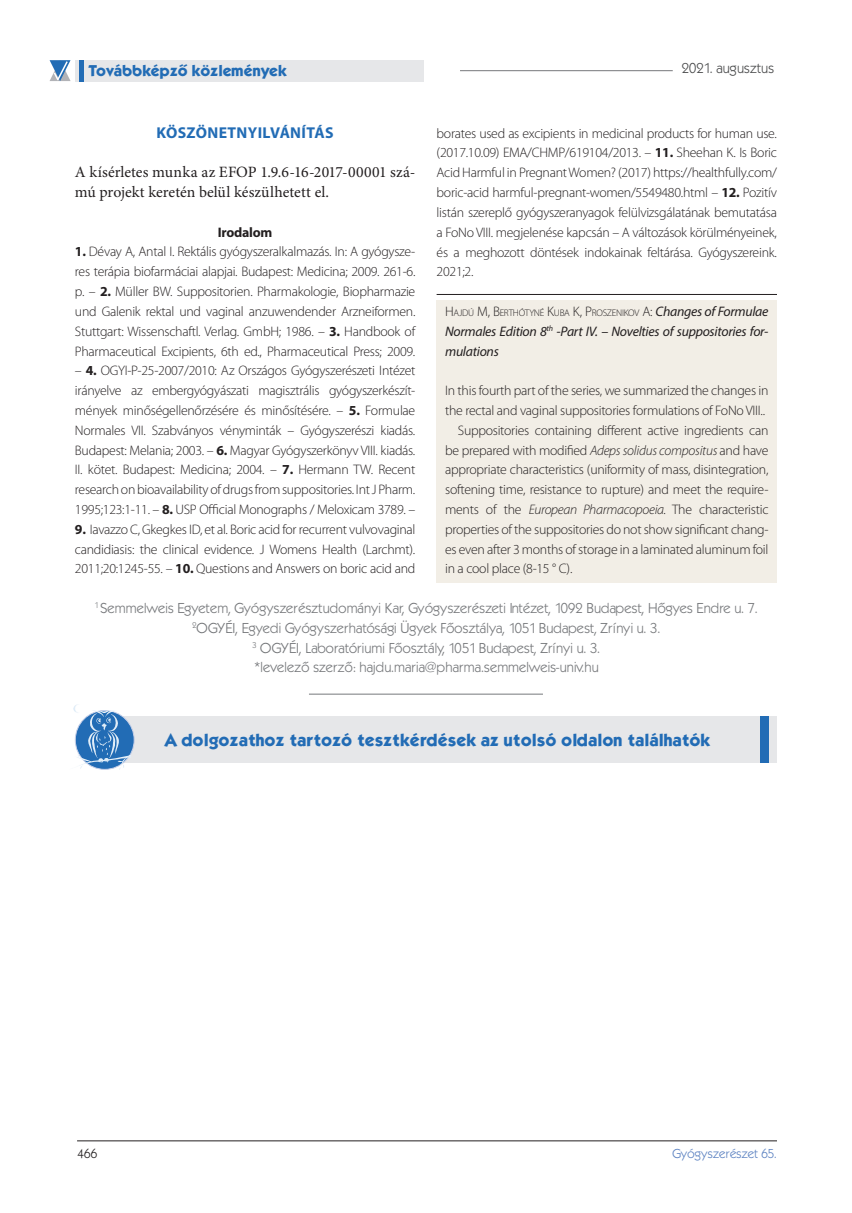
<style>
.page{position:relative;width:852px;height:1213px;background:#fff}
.page>*{position:absolute;margin:0;border:0;box-sizing:border-box;transform-origin:0 0}
.t1{font:15.75px/19.8px "Minion Pro";color:#231f20}
.t2{font:700 15.75px "Myriad Pro";letter-spacing:.02em;color:#226cb5}
.t3{font:15px/19.8px "Kabel PFL";letter-spacing:.01em;color:#76787b;text-align:center}
.t4{font:700 15px "Kabel PFL";letter-spacing:.01em;color:#226cb5}
.t5{font:15px "Kabel PFL";letter-spacing:.01em;color:#4b4c4d}
.t6{font:300 13.8px/19.8px "Myriad Pro";letter-spacing:-.02em;color:#231f20;text-align:justify}
.t7{font:italic 13.8px/19.8px "Myriad Pro";letter-spacing:-.02em;color:#231f20}
.t8{font:700 13.8px "Myriad Pro";letter-spacing:-.02em;color:#231f20}
.t9{font:700 13.5px "Kabel PFL";color:#226cb5}
.t10{font:13.5px "Kabel PFL";letter-spacing:.01em;color:#5d83c2}
.t11{font:13.5px "Kabel PFL";color:#231f20}
.t12{font:300 9.6px "Myriad Pro";letter-spacing:-.03em;color:#231f20}
.s1{font-weight:700}
.s2{font-size:13.8px}
.s3{font-weight:400;font-style:italic;font-size:13.8px}
.s4{font-style:italic}
</style>
<div class="page">
<hr style="left:77px;top:1140px;width:699px;height:1px;background:#231f20">
<hr style="left:460px;top:70px;width:212px;height:1px;background:#76787b">
<div style="left:75px;top:60px;width:349px;height:21px;background:#e6e7e9"></div>
<hr style="left:79px;top:60px;width:4px;height:21px;background:#226cb5">
<svg style="left:50px;top:60px;width:21px;height:21px"></svg>
<div style="left:436px;top:300px;width:340px;height:283px;background:#f2eee6"></div>
<hr style="left:436px;top:294px;width:340px;height:1px;background:#231f20">
<hr style="left:309px;top:693px;width:234px;height:1px;background:#76787b">
<div style="left:96px;top:716px;width:680px;height:47px;background:#e6e7e9"></div>
<svg style="left:75px;top:710px;width:59px;height:59px"></svg>
<div style="left:760px;top:716px;width:8px;height:47px;background:#226cb5"></div>
<img style="left:73px;top:704px;width:46px;height:54px">
<p class="t9" style="left:88px;top:65px;width:200px">Továbbképző közlemények</p>
<p class="t5" style="left:681px;top:63px;width:94px">2021. augusztus</p>
<p class="t2" style="left:157px;top:126px;width:178px">KÖSZÖNETNYILVÁNÍTÁS</p>
<p class="t1" style="left:75px;top:163px;width:342px">A kísérletes munka az EFOP 1.9.6-16-2017-00001 szá&shy;mú projekt keretén belül készülhetett el.</p>
<p class="t8" style="left:218px;top:227px;width:56px">Irodalom</p>
<p class="t6" style="left:75px;top:243px;width:342px"><span class="s1">1.</span> Dévay A, Antal I. Rektális gyógyszeralkalmazás. In: A gyógysze&shy;res terápia biofarmáciai alapjai. Budapest: Medicina; 2009. 261-6. p. – <span class="s1">2.</span> Müller BW. Suppositorien. Pharmakologie, Biopharmazie und Galenik rektal und vaginal anzuwendender Arzneiformen.<br>Stuttgart: Wissenschaftl. Verlag. GmbH; 1986. – <span class="s1">3.</span> Handbook of Pharmaceutical Excipients, 6th ed., Pharmaceuti cal Press; 2009.</p>
<p class="t6" style="left:75px;top:362px;width:342px">– <span class="s1">4.</span> OGYI-P-25-2007/2010: Az Országos Gyógyszerészeti Intézet irányelve az embergyógyászati magisztrális gyógyszerkészít&shy;mények minőségellenőrzésére és minősítésére. – <span class="s1">5.</span> Formulae Normales VII. Szabványos vényminták – Gyógyszerészi kiadás.<br>Budapest: Melania; 2003. – <span class="s1">6.</span> Magyar Gyógyszerkönyv VIII. kiadás.<br>II. kötet. Budapest: Medicina; 2004. – <span class="s1">7.</span> Hermann TW. Recent research on bioavailability of drugs from suppositories. Int J Pharm.<br>1995;123:1-11. – <span class="s1">8.</span> USP Official Monographs / Meloxicam 3789. –</p>
<p class="t6" style="left:75px;top:520px;width:342px"><span class="s1">9.</span> Iavazzo C, Gkegkes ID, et al. Boric acid for recurrent vulvovaginal candidiasis: the clinical evidence. J Womens Health (Larchmt).<br>2011;20:1245-55. – <span class="s1">10.</span> Questions and Answers on boric acid and</p>
<p class="t6" style="left:436px;top:124px;width:342px">borates used as excipients in medicinal products for human use. (2017.10.09) EMA/CHMP/619104/2013. – <span class="s1">11.</span> Sheehan K. Is Boric Acid Harmful in Pregnant Women? (2017) https://healthfully.com/ boric-acid harmful-pregnant-women/5549480.html – <span class="s1">12.</span> Pozitív listán szereplő gyógyszeranyagok felülvizsgálatának bemutatása a FoNo VIII. megjelenése kapcsán – A változások körülményeinek, és a meghozott döntések indokainak feltárása. Gyógyszereink.<br>2021;2.</p>
<p class="t12" style="left:445px;top:309px;width:325px"><span class="s2">H</span>AJDÚ <span class="s2">M, B</span>ERTHÓTYNÉ <span class="s2">K</span>UBA <span class="s2">K, P</span>ROSZENIKOV <span class="s2">A:</span> <span class="s3">Changes of Formulae</span></p>
<p class="t7" style="left:445px;top:322px;width:325px">Normales Edition 8<sup>th</sup> -Part IV. – Novelties of suppositories for&shy;mulations</p>
<p class="t6" style="left:445px;top:382px;width:325px">In this fourth part of the series, we summarized the changes in</p>
<p class="t6" style="left:445px;top:401px;width:321px">the rectal and vaginal suppositories formulations of FoNo VIII..</p>
<p class="t6" style="left:458px;top:421px;width:312px">Suppositories containing different active ingredients can</p>
<p class="t6" style="left:445px;top:441px;width:325px">be prepared with modified <span class="s4">Adeps solidus compositus</span> and have</p>
<p class="t6" style="left:445px;top:461px;width:325px">appropriate characteristics (uniformity of mass, disintegration,</p>
<p class="t6" style="left:445px;top:481px;width:325px">softening time, resistance to rupture) and meet the require-</p>
<p class="t6" style="left:445px;top:500px;width:325px">ments of the <span class="s4">European Pharmacopoeia.</span> The characteristic</p>
<p class="t6" style="left:445px;top:520px;width:325px">properties of the suppositories do not show significant chang-</p>
<p class="t6" style="left:445px;top:540px;width:325px">es even after 3 months of storage in a laminated aluminum foil</p>
<p class="t6" style="left:445px;top:560px;width:129px">in a cool place (8-15 ° C).</p>
<p class="t3" style="left:95px;top:599px;width:664px"><sup>1</sup> Semmelweis Egyetem, Gyógyszerésztudományi Kar, Gyógyszerészeti Intézet, 1092 Budapest, Hőgyes Endre u. 7.<br><sup>2</sup>OGYÉI, Egyedi Gyógyszerhatósági Ügyek Főosztálya, 1051 Budapest, Zrínyi u. 3.<br><sup>3</sup> OGYÉI, Laboratóriumi Főosztály, 1051 Budapest, Zrínyi u. 3.<br>*levelező szerző: hajdu.maria@pharma.semmelweis-univ.hu</p>
<p class="t4" style="left:163px;top:733px;width:548px">A dolgozathoz tartozó tesztkérdések az utolsó oldalon találhatók</p>
<p class="t11" style="left:77px;top:1148px;width:21px">466</p>
<p class="t10" style="left:672px;top:1148px;width:106px">Gyógyszerészet 65.</p>
</div>
